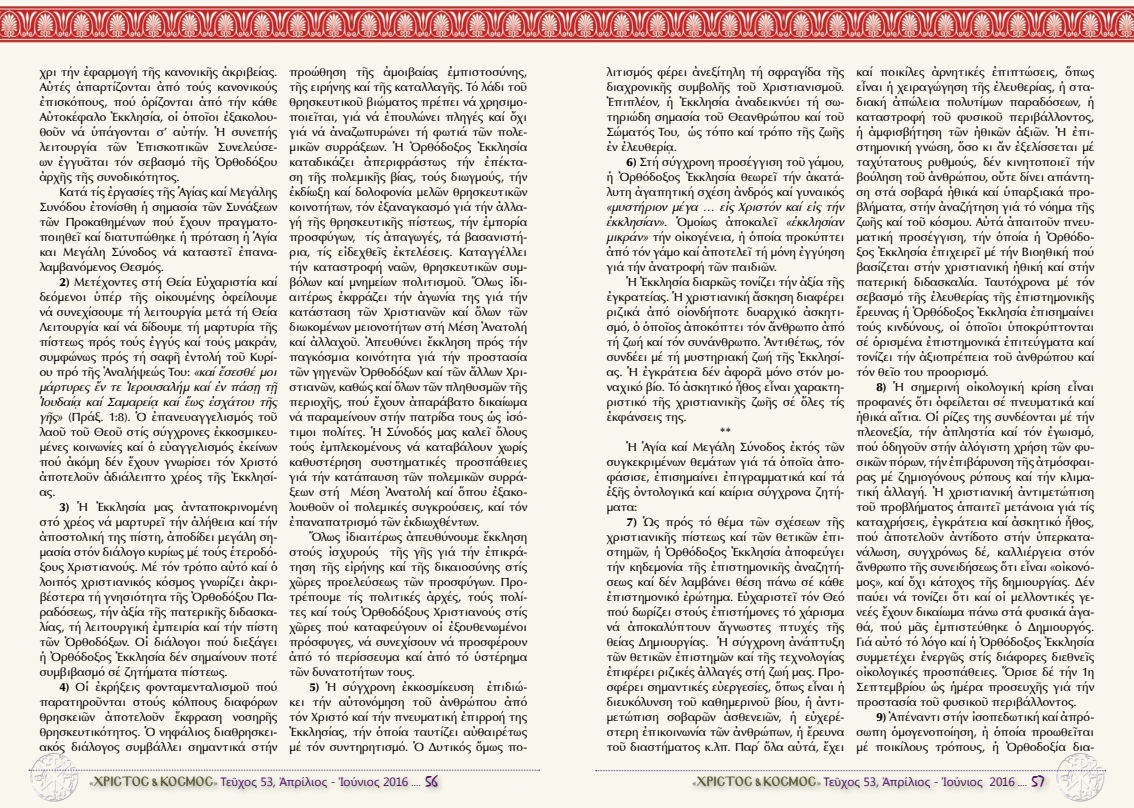
<style>
.page{position:relative;width:1134px;height:808px;background:#f9f6ee}
.page>*{position:absolute;margin:0;border:0;box-sizing:border-box;transform-origin:0 0}
.t1{font:12px/15px "SK Optima Pol Uni W";letter-spacing:.005em;color:#000;text-align:justify}
.t2{font:12px/15px "SK Optima Pol Uni W Italic";letter-spacing:-.005em;color:#000}
.t3{font:12px "Segoe UI";color:#4d0c62}
.s1{font-family:"SK Optima Pol Uni W Bold"}
.s2{font-family:"SK Optima Pol Uni W Italic"}
.s3{font-family:"SK Optima Pol Uni W"}
.s4{font-family:"Minion Pro";font-size:10px;color:#585134}
.s5{font-family:"Mg Byzantine UC Pol Normal";font-size:11.7px;color:#585134}
.s6{font-family:"Minion Pro";font-size:10px}
.s7{font-family:"Mistral";font-size:16px}
</style>
<div class="page">
<img style="left:0;top:4px;width:1134px;height:38px">
<p class="t1" style="left:40px;top:65px;width:239px">χρι τήν ἐφαρμογή τῆς κανονικῆς ἀκριβείας.<br>Αὐτές ἀπαρτίζονται ἀπό τούς κανονικούς ἐπισκόπους, πού ὁρίζονται ἀπό τήν κάθε Αὐτοκέφαλο Ἐκκλησία, οἱ ὁποῖοι ἐξακολου&shy;θοῦν νά ὑπάγονται σ’ αὐτήν. Ἡ συνεπής λειτουργία τῶν Ἐπισκοπικῶν Συνελεύσε&shy;ων ἐγγυᾶται τόν σεβασμό τῆς Ὀρθοδόξου ἀρχῆς τῆς συνοδικότητος.</p>
<p class="t1" style="left:40px;top:185px;width:239px;text-indent:20px">Κατά τίς ἐργασίες τῆς Ἁγίας καί Μεγάλης Συνόδου ἐτονίσθη ἡ σημασία τῶν Συνάξεων τῶν Προκαθημένων πού ἔχουν πραγματο&shy;ποιηθεῖ καί διατυπώθηκε ἡ πρόταση ἡ Ἁγία και Μεγάλη Σύνοδος νά καταστεῖ ἐπανα&shy;λαμβανόμενος Θεσμός.</p>
<p class="t1" style="left:40px;top:275px;width:239px;text-indent:20px"><span class="s1">2)</span> Μετέχοντες στή Θεία Εὐχαριστία καί δεόμενοι ὑπέρ τῆς οἰκουμένης ὀφείλουμε νά συνεχίσουμε τή λειτουργία μετά τή Θεία Λειτουργία καί νά δίδουμε τή μαρτυρία τῆς πίστεως πρός τούς ἐγγύς καί τούς μακράν, συμφώνως πρός τή σαφῆ ἐντολή τοῦ Κυρί&shy;ου πρό τῆς Ἀναλήψεώς Του: <span class="s2">«καί ἔσεσθέ μοι</span></p>
<p class="t2" style="left:40px;top:380px;width:239px">μάρτυρες ἔν τε Ἰερουσαλήμ καί ἐν πάσῃ τῇ<br>Ἰουδαίᾳ καί Σαμαρείᾳ καί ἕως ἐσχάτου τῆς</p>
<p class="t1" style="left:40px;top:410px;width:239px"><span class="s2">γῆς»</span> (Πράξ. 1:8). Ὁ ἐπανευαγγελισμός τοῦ λαοῦ τοῦ Θεοῦ στίς σύγχρονες ἐκκοσμικευ&shy;μένες κοινωνίες καί ὁ εὐαγγελισμός ἐκείνων πού ἀκόμη δέν ἔχουν γνωρίσει τόν Χριστό ἀποτελοῦν ἀδιάλειπτο χρέος τῆς Ἐκκλησί&shy;ας.</p>
<p class="t1" style="left:40px;top:500px;width:239px;text-indent:20px"><span class="s1">3)</span> Ἡ Ἐκκλησία μας ἀνταποκρινομένη στό χρέος νά μαρτυρεῖ τήν ἀλήθεια καί τήν ἀποστολική της πίστη, ἀποδίδει μεγάλη ση&shy;μασία στόν διάλογο κυρίως μέ τούς ἑτεροδό&shy;ξους Χριστιανούς. Μέ τόν τρόπο αὐτό καί ὁ λοιπός χριστιανικός κόσμος γνωρίζει ἀκρι&shy;βέστερα τή γνησιότητα τῆς Ὀρθοδόξου Πα&shy;ραδόσεως, τήν ἀξία τῆς πατερικῆς διδασκα&shy;λίας, τή λειτουργική ἐμπειρία καί τήν πίστη τῶν Ὀρθοδόξων. Οἱ διάλογοι πού διεξάγει ἡ Ὀρθόδοξος Ἐκκλησία δέν σημαίνουν ποτέ συμβιβασμό σέ ζητήματα πίστεως.</p>
<p class="t1" style="left:40px;top:680px;width:239px;text-indent:20px"><span class="s1">4)</span> Οἱ ἐκρήξεις φονταμενταλισμοῦ πού παρατηροῦνται στούς κόλπους διαφόρων θρησκειῶν ἀποτελοῦν ἔκφραση νοσηρῆς θρησκευτικότητος. Ὁ νηφάλιος διαθρησκει&shy;ακός διάλογος συμβάλλει σημαντικά στήν</p>
<p class="t1" style="left:289px;top:65px;width:239px">προώθηση τῆς ἀμοιβαίας ἐμπιστοσύνης, τῆς ειρήνης καί τῆς καταλλαγῆς. Τό λάδι τοῦ θρησκευτικοῦ βιώματος πρέπει νά χρησιμο&shy;ποιεῖται, γιά νά ἐπουλώνει πληγές καί ὄχι γιά νά ἀναζωπυρώνει τή φωτιά τῶν πολε&shy;μικῶν συρράξεων. Ἡ Ὀρθόδοξος Ἐκκλησία καταδικάζει ἀπεριφράστως τήν ἐπέκτα&shy;ση τῆς πολεμικῆς βίας, τούς διωγμούς, τήν ἐκδίωξη καί δολοφονία μελῶν θρησκευτικῶν κοινοτήτων, τόν ἐξαναγκασμό γιά τήν ἀλλα&shy;γή τῆς θρησκευτικῆς πίστεως, τήν ἐμπορία προσφύγων, τίς ἀπαγωγές, τά βασανιστή&shy;ρια, τίς εἰδεχθεῖς ἐκτελέσεις. Καταγγέλλει τήν καταστροφή ναῶν, θρησκευτικῶν συμ&shy;βόλων καί μνημείων πολιτισμοῦ. Ὅλως ἰδι&shy;αιτέρως ἐκφράζει τήν ἀγωνία της γιά τήν κατάσταση τῶν Χριστιανῶν καί ὅλων τῶν διωκομένων μειονοτήτων στή Μέση Ἀνατολή καί ἀλλαχοῦ. Ἀπευθύνει ἔκκληση πρός τήν παγκόσμια κοινότητα γιά τήν προστασία τῶν γηγενῶν Ὀρθοδόξων καί τῶν ἄλλων Χρι&shy;στιανῶν, καθώς καί ὅλων τῶν πληθυσμῶν τῆς περιοχῆς, πού ἔχουν ἀπαράβατο δικαίωμα νά παραμείνουν στήν πατρίδα τους ὡς ἰσό&shy;τιμοι πολίτες. Ἡ Σύνοδός μας καλεῖ ὅλους τούς ἐμπλεκομένους νά καταβάλουν χωρίς καθυστέρηση συστηματικές προσπάθειες γιά τήν κατάπαυση τῶν πολεμικῶν συρρά&shy;ξεων στή Μέση Ἀνατολή καί ὅπου ἐξακο&shy;λουθοῦν οἱ πολεμικές συγκρούσεις, καί τόν ἐπαναπατρισμό τῶν ἐκδιωχθέντων.</p>
<p class="t1" style="left:289px;top:530px;width:239px;text-indent:20px">Ὅλως ἰδιαιτέρως ἀπευθύνουμε ἔκκληση στούς ἰσχυρούς τῆς γῆς γιά τήν ἐπικρά&shy;τηση τῆς εἰρήνης καί τῆς δικαιοσύνης στίς χῶρες προελεύσεως τῶν προσφύγων. Προ&shy;τρέπουμε τίς πολιτικές ἀρχές, τούς πολί&shy;τες καί τούς Ὀρθοδόξους Χριστιανούς στίς χῶρες πού καταφεύγουν οἱ ἐξουθενωμένοι πρόσφυγες, νά συνεχίσουν νά προσφέρουν ἀπό τό περίσσευμα καί ἀπό τό ὑστέρημα τῶν δυνατοτήτων τους.</p>
<p class="t1" style="left:290px;top:680px;width:239px;text-indent:20px"><span class="s1">5)</span> Ἡ σύγχρονη ἐκκοσμίκευση ἐπιδιώ&shy;κει τήν αὐτονόμηση τοῦ ἀνθρώπου ἀπό τόν Χριστό καί τήν πνευματική ἐπιρροή της Ἐκκλησίας, τήν ὁποία ταυτίζει αὐθαιρέτως μέ τόν συντηρητισμό. Ὁ Δυτικός ὅμως πο-</p>
<p class="t1" style="left:607px;top:65px;width:239px">λιτισμός φέρει ἀνεξίτηλη τή σφραγίδα τῆς διαχρονικῆς συμβολῆς τοῦ Χριστιανισμοῦ.<br>Ἐπιπλέον, ἡ Ἐκκλησία ἀναδεικνύει τή σω&shy;τηριώδη σημασία τοῦ Θεανθρώπου καί τοῦ Σώματός Του, ὡς τόπο καί τρόπο τῆς ζωῆς ἐν ἐλευθερίᾳ.</p>
<p class="t1" style="left:607px;top:155px;width:239px;text-indent:20px"><span class="s1">6)</span> Στή σύγχρονη προσέγγιση τοῦ γάμου, ἡ Ὀρθόδοξος Ἐκκλησία θεωρεῖ τήν ἀκατά&shy;λυτη ἀγαπητική σχέση ἀνδρός καί γυναικός</p>
<p class="t2" style="left:607px;top:200px;width:239px">«μυστήριον μέγα … εἰς Χριστόν καί εἰς τήν ἐκκλησίαν». <span class="s3">Ὁμοίως ἀποκαλεῖ</span> «ἐκκλησίαν</p>
<p class="t1" style="left:607px;top:230px;width:239px"><span class="s2">μικράν»</span> τήν οἰκογένεια, ἡ ὁποία προκύπτει ἀπό τόν γάμο καί ἀποτελεῖ τή μόνη ἐγγύηση γιά τήν ἀνατροφή τῶν παιδιῶν.</p>
<p class="t1" style="left:626px;top:275px;width:219px">Ἡ Ἐκκλησία διαρκῶς τονίζει τήν ἀξία τῆς</p>
<p class="t1" style="left:607px;top:290px;width:239px">ἐγκρατείας. Ἡ χριστιανική ἄσκηση διαφέρει</p>
<p class="t1" style="left:607px;top:305px;width:239px">ριζικά ἀπό οἱονδήποτε δυαρχικό ἀσκητι-</p>
<p class="t1" style="left:607px;top:320px;width:239px">σμό, ὁ ὁποῖος ἀποκόπτει τόν ἄνθρωπο ἀπό</p>
<p class="t1" style="left:607px;top:335px;width:239px">τή ζωή καί τόν συνάνθρωπο. Ἀντιθέτως, τόν</p>
<p class="t1" style="left:607px;top:350px;width:239px">συνδέει μέ τή μυστηριακή ζωή τῆς Ἐκκλησί-</p>
<p class="t1" style="left:607px;top:365px;width:239px">ας. Ἡ ἐγκράτεια δέν ἀφορᾶ μόνο στόν μο-</p>
<p class="t1" style="left:607px;top:380px;width:239px">ναχικό βίο. Τό ἀσκητικό ἦθος εἶναι χαρακτη-</p>
<p class="t1" style="left:607px;top:395px;width:239px">ριστικό τῆς χριστιανικῆς ζωῆς σέ ὅλες τίς</p>
<p class="t1" style="left:607px;top:410px;width:82px">ἐκφάνσεις της.</p>
<p class="t1" style="left:720px;top:425px;width:13px">**</p>
<p class="t1" style="left:626px;top:440px;width:219px">Ἡ Ἁγία καί Μεγάλη Σύνοδος ἐκτός τῶν</p>
<p class="t1" style="left:607px;top:455px;width:239px">συγκεκριμένων θεμάτων γιά τά ὁποῖα ἀπο-</p>
<p class="t1" style="left:607px;top:470px;width:239px">φάσισε, ἐπισημαίνει ἐπιγραμματικά καί τά</p>
<p class="t1" style="left:607px;top:485px;width:239px">ἑξῆς ὀντολογικά καί καίρια σύγχρονα ζητή-</p>
<p class="t1" style="left:607px;top:500px;width:33px">ματα:</p>
<p class="t1" style="left:607px;top:515px;width:239px;text-indent:20px"><span class="s1">7)</span> Ὡς πρός τό θέμα τῶν σχέσεων τῆς χριστιανικῆς πίστεως καί τῶν θετικῶν ἐπι&shy;στημῶν, ἡ Ὀρθόδοξος Ἐκκλησία ἀποφεύγει τήν κηδεμονία τῆς ἐπιστημονικῆς ἀναζητή&shy;σεως καί δέν λαμβάνει θέση πάνω σέ κάθε ἐπιστημονικό ἐρώτημα. Εὐχαριστεῖ τόν Θεό πού δωρίζει στούς ἐπιστήμονες τό χάρισμα νά ἀποκαλύπτουν ἄγνωστες πτυχές τῆς θείας Δημιουργίας. Ἡ σύγχρονη ἀνάπτυξη τῶν θετικῶν ἐπιστημῶν καί τῆς τεχνολογίας ἐπιφέρει ριζικές ἀλλαγές στή ζωή μας. Προ&shy;σφέρει σημαντικές εὐεργεσίες, ὅπως εἶναι ἡ διευκόλυνση τοῦ καθημερινοῦ βίου, ἡ ἀντι&shy;μετώπιση σοβαρῶν ἀσθενειῶν, ἡ εὐχερέ&shy;στερη ἐπικοινωνία τῶν ἀνθρώπων, ἡ ἔρευνα τοῦ διαστήματος κ.λπ. Παρ΄ ὅλα αὐτά, ἔχει</p>
<p class="t1" style="left:856px;top:65px;width:239px">καί ποικίλες ἀρνητικές ἐπιπτώσεις, ὅπως εἶναι ἡ χειραγώγηση τῆς ἐλευθερίας, ἡ στα&shy;διακή ἀπώλεια πολυτίμων παραδόσεων, ἡ καταστροφή τοῦ φυσικοῦ περιβάλλοντος, ἡ ἀμφισβήτηση τῶν ἠθικῶν ἀξιῶν. Ἡ ἐπι&shy;στημονική γνώση, ὅσο κι ἄν ἐξελίσσεται μέ ταχύτατους ρυθμούς, δέν κινητοποιεῖ τήν βούληση τοῦ ἀνθρώπου, οὔτε δίνει απάντη&shy;ση στά σοβαρά ἠθικά καί ὑπαρξιακά προ&shy;βλήματα, στήν ἀναζήτηση γιά τό νόημα τῆς ζωῆς καί τοῦ κόσμου. Αὐτά ἀπαιτοῦν πνευ&shy;ματική προσέγγιση, τήν ὁποία ἡ Ὀρθόδο&shy;ξος Ἐκκλησία ἐπιχειρεῖ μέ τήν Βιοηθική πού βασίζεται στήν χριστιανική ἠθική καί στήν πατερική διδασκαλία. Ταυτόχρονα μέ τόν σεβασμό τῆς ἐλευθερίας τῆς ἐπιστημονικῆς ἔρευνας ἡ Ὀρθόδοξος Ἐκκλησία ἐπισημαίνει τούς κινδύνους, οἱ ὁποῖοι ὑποκρύπτονται σέ ὁρισμένα ἐπιστημονικά ἐπιτεύγματα καί τονίζει τήν ἀξιοπρέπεια τοῦ ἀνθρώπου καί τόν θεῖο του προορισμό.</p>
<p class="t1" style="left:856px;top:380px;width:239px;text-indent:20px"><span class="s1">8)</span> Ἡ σημερινή οἰκολογική κρίση εἶναι προφανές ὅτι ὀφείλεται σέ πνευματικά καί ἠθικά αἴτια. Οἱ ρίζες της συνδέονται μέ τήν πλεονεξία, τήν ἀπληστία καί τόν ἐγωισμό, πού ὁδηγοῦν στήν ἀλόγιστη χρήση τῶν φυ&shy;σικῶν πόρων, τήν ἐπιβάρυνση τῆς ἀτμόσφαι&shy;ρας μέ ζημιογόνους ρύπους καί τήν κλιμα&shy;τική ἀλλαγή. Ἡ χριστιανική ἀντιμετώπιση τοῦ προβλήματος ἀπαιτεῖ μετάνοια γιά τίς καταχρήσεις, ἐγκράτεια καί ἀσκητικό ἦθος, πού ἀποτελοῦν ἀντίδοτο στήν ὑπερκατα&shy;νάλωση, συγχρόνως δέ, καλλιέργεια στόν ἄνθρωπο τῆς συνειδήσεως ὅτι εἶναι «οἰκονό&shy;μος», καί ὄχι κάτοχος τῆς δημιουργίας. Δέν παύει νά τονίζει ὅτι καί οἱ μελλοντικές γε&shy;νεές ἔχουν δικαίωμα πάνω στά φυσικά ἀγα&shy;θά, πού μᾶς ἐμπιστεύθηκε ὁ Δημιουργός.<br>Γιά αὐτό τό λόγο καί ἡ Ὀρθόδοξος Ἐκκλησία συμμετέχει ἐνεργῶς στίς διάφορες διεθνεῖς οἰκολογικές προσπάθειες. Ὅρισε δέ τήν 1η Σεπτεμβρίου ὡς ἡμέρα προσευχῆς γιά τήν προστασία τοῦ φυσικοῦ περιβάλλοντος.</p>
<p class="t1" style="left:856px;top:710px;width:239px;text-indent:20px"><span class="s1">9)</span> Ἀπέναντι στήν ἰσοπεδωτική καί ἀπρό&shy;σωπη ὁμογενοποίηση, ἡ ὁποία προωθεῖται μέ ποικίλους τρόπους, ἡ Ὀρθοδοξία δια-</p>
<p class="t3" style="left:89px;top:773px;width:351px"><span class="s4">«</span><span class="s5">ΧΡΙΣΤΟΣ &amp; ΚΟΣΜΟΣ</span><span class="s4">»</span> Τεῦχος 53, Ἀπρίλιος - Ἰούνιος 2016 <span class="s6">....</span> <span class="s7">56</span></p>
<p class="t3" style="left:692px;top:773px;width:354px"><span class="s4">«</span><span class="s5">ΧΡΙΣΤΟΣ &amp; ΚΟΣΜΟΣ</span><span class="s4">»</span> Τεῦχος 53, Ἀπρίλιος - Ἰούνιος 2016 <span class="s6">....</span> <span class="s7">57</span></p>
</div>
